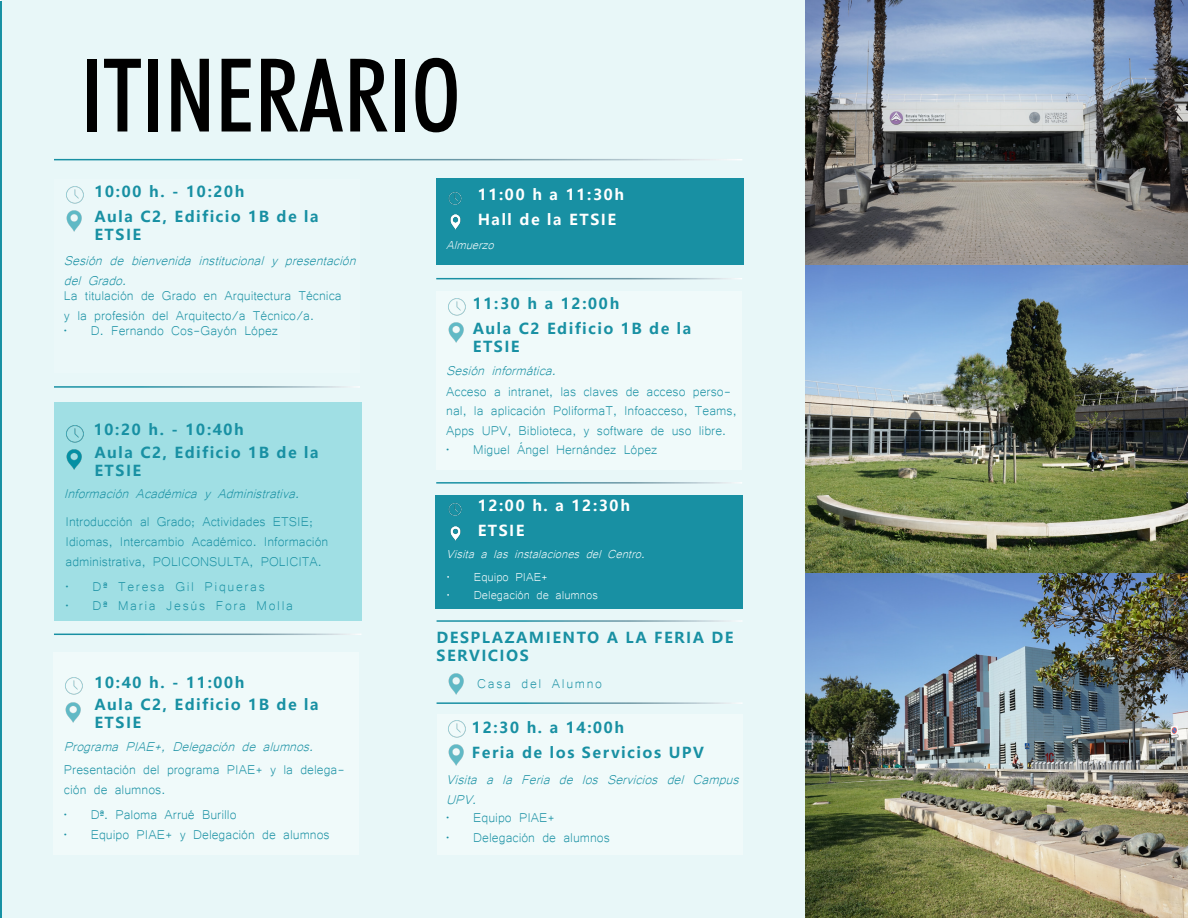
<style>
.page{position:relative;width:1188px;height:918px;background:#fff}
.page>*{position:absolute;margin:0;border:0;box-sizing:border-box;transform-origin:0 0}
.t1{font:500 condensed 102px "Futura BT";color:#000}
.t2{font:16.5px/19.8px "Microsoft Yi Baiti";color:#1890a3}
.t3{font:italic 16.5px/19.8px "Microsoft Yi Baiti";color:#1890a3}
.t4{font:16.5px "Microsoft Yi Baiti";letter-spacing:.1em;color:#1890a3}
.t5{font:700 15px/18px "Microsoft Ya Hei";letter-spacing:.1em;color:#1890a3}
.t6{font:700 15px "Microsoft Ya Hei";letter-spacing:.1em;color:#fff}
.t7{font:italic 15px "Microsoft Yi Baiti";color:#fff}
.t8{font:15px "Microsoft Yi Baiti";color:#fff}
</style>
<div class="page">
<hr style="left:0;top:1px;width:1px;height:916px;background:#1890a3">
<div style="left:1px;top:1px;width:804px;height:917px;background:#e8f7f8"></div>
<hr style="left:54px;top:159px;width:688px;height:1px;background:#fff">
<hr style="left:54px;top:386px;width:306px;height:2px;background:#fff">
<div style="left:54px;top:403px;width:307px;height:218px;background:#a0dfe4"></div>
<hr style="left:54px;top:634px;width:307px;height:1px;background:#fff">
<div style="left:53px;top:653px;width:306px;height:202px;background:#f0fafa"></div>
<div style="left:436px;top:179px;width:308px;height:86px;background:#1890a3"></div>
<hr style="left:436px;top:278px;width:306px;height:1px;background:#fff">
<hr style="left:436px;top:482px;width:306px;height:2px;background:#fff">
<div style="left:436px;top:291px;width:306px;height:179px;background:#f0fafa"></div>
<div style="left:436px;top:496px;width:307px;height:113px;background:#1890a3"></div>
<hr style="left:437px;top:620px;width:305px;height:2px;background:#fff">
<hr style="left:437px;top:702px;width:305px;height:2px;background:#fff">
<div style="left:437px;top:714px;width:306px;height:141px;background:#f0fafa"></div>
<img style="left:65px;top:677px;width:18px;height:18px">
<img style="left:65px;top:702px;width:16px;height:21px">
<img style="left:448px;top:720px;width:18px;height:18px">
<img style="left:448px;top:745px;width:16px;height:20px">
<img style="left:448px;top:298px;width:18px;height:18px">
<img style="left:448px;top:322px;width:16px;height:21px">
<img style="left:66px;top:186px;width:18px;height:18px">
<img style="left:66px;top:211px;width:16px;height:21px">
<img style="left:66px;top:425px;width:18px;height:18px">
<img style="left:66px;top:449px;width:16px;height:21px">
<img style="left:450px;top:526px;width:11px;height:14px">
<img style="left:448px;top:503px;width:14px;height:13px">
<img style="left:450px;top:215px;width:11px;height:14px">
<img style="left:448px;top:192px;width:14px;height:13px">
<img style="left:448px;top:674px;width:16px;height:20px">
<img style="left:805px;top:265px;width:383px;height:653px">
<img style="left:805px;top:0;width:383px;height:265px">
<p class="t1" style="left:80px;top:33px;width:383px">ITINERARIO</p>
<p class="t5" style="left:94px;top:182px;width:152px">10:00 h. - 10:20h</p>
<p class="t6" style="left:478px;top:184px;width:148px">11:00 h a 11:30h</p>
<p class="t5" style="left:94px;top:207px;width:226px">Aula C2, Edificio 1B de la<br>ETSIE</p>
<p class="t3" style="left:64px;top:249px;width:298px">Sesión de bienvenida institucional y presentación del Grado.</p>
<p class="t2" style="left:64px;top:285px;width:279px">La titulación de Grado en Arquitectura Técnica y la profesión del Arquitecto/a Técnico/a.</p>
<p class="t2" style="left:64px;top:319px;width:216px">• D. Fernando Cos-Gayón López</p>
<p class="t5" style="left:94px;top:420px;width:152px">10:20 h. - 10:40h</p>
<p class="t5" style="left:94px;top:443px;width:226px">Aula C2, Edificio 1B de la<br>ETSIE</p>
<p class="t3" style="left:64px;top:483px;width:241px">Información Académica y Administrativa.</p>
<p class="t2" style="left:66px;top:511px;width:264px">Introducción al Grado; Actividades ETSIE;<br>Idiomas, Intercambio Académico. Información administrativa, POLICONSULTA, POLICITA.</p>
<p class="t4" style="left:66px;top:576px;width:201px">• Dª Teresa Gil Piqueras</p>
<p class="t4" style="left:66px;top:596px;width:229px">• Dª Maria Jesús Fora Molla</p>
<p class="t5" style="left:94px;top:673px;width:152px">10:40 h. - 11:00h</p>
<p class="t5" style="left:94px;top:695px;width:226px">Aula C2, Edificio 1B de la<br>ETSIE</p>
<p class="t3" style="left:64px;top:735px;width:255px">Programa PIAE+, Delegación de alumnos.</p>
<p class="t2" style="left:64px;top:759px;width:282px">Presentación del programa PIAE+ y la delega&shy;ción de alumnos.</p>
<p class="t2" style="left:64px;top:804px;width:174px">• Dª. Paloma Arrué Burillo</p>
<p class="t2" style="left:64px;top:823px;width:268px">• Equipo PIAE+ y Delegación de alumnos</p>
<p class="t6" style="left:478px;top:209px;width:140px">Hall de la ETSIE</p>
<p class="t7" style="left:446px;top:236px;width:53px">Almuerzo</p>
<p class="t5" style="left:473px;top:294px;width:148px">11:30 h a 12:00h</p>
<p class="t5" style="left:473px;top:319px;width:220px">Aula C2 Edificio 1B de la<br>ETSIE</p>
<p class="t3" style="left:446px;top:359px;width:115px">Sesión informática.</p>
<p class="t2" style="left:446px;top:380px;width:292px">Acceso a intranet, las claves de acceso perso&shy;nal, la aplicación PoliformaT, Infoacceso, Teams,<br>Apps UPV, Biblioteca, y software de uso libre.</p>
<p class="t2" style="left:446px;top:438px;width:213px">• Miguel Ángel Hernández López</p>
<p class="t6" style="left:478px;top:495px;width:154px">12:00 h. a 12:30h</p>
<p class="t6" style="left:478px;top:520px;width:48px">ETSIE</p>
<p class="t7" style="left:446px;top:545px;width:204px">Visita a las instalaciones del Centro.</p>
<p class="t8" style="left:447px;top:568px;width:103px">• Equipo PIAE+</p>
<p class="t8" style="left:447px;top:586px;width:153px">• Delegación de alumnos</p>
<p class="t5" style="left:437px;top:628px;width:298px">DESPLAZAMIENTO A LA FERIA DE<br>SERVICIOS</p>
<p class="t4" style="left:477px;top:674px;width:126px">Casa del Alumno</p>
<p class="t5" style="left:472px;top:718px;width:154px">12:30 h. a 14:00h</p>
<p class="t5" style="left:472px;top:743px;width:233px">Feria de los Servicios UPV</p>
<p class="t3" style="left:446px;top:769px;width:298px">Visita a la Feria de los Servicios del Campus<br>UPV.</p>
<p class="t2" style="left:446px;top:806px;width:110px">• Equipo PIAE+</p>
<p class="t2" style="left:446px;top:826px;width:165px">• Delegación de alumnos</p>
</div>
